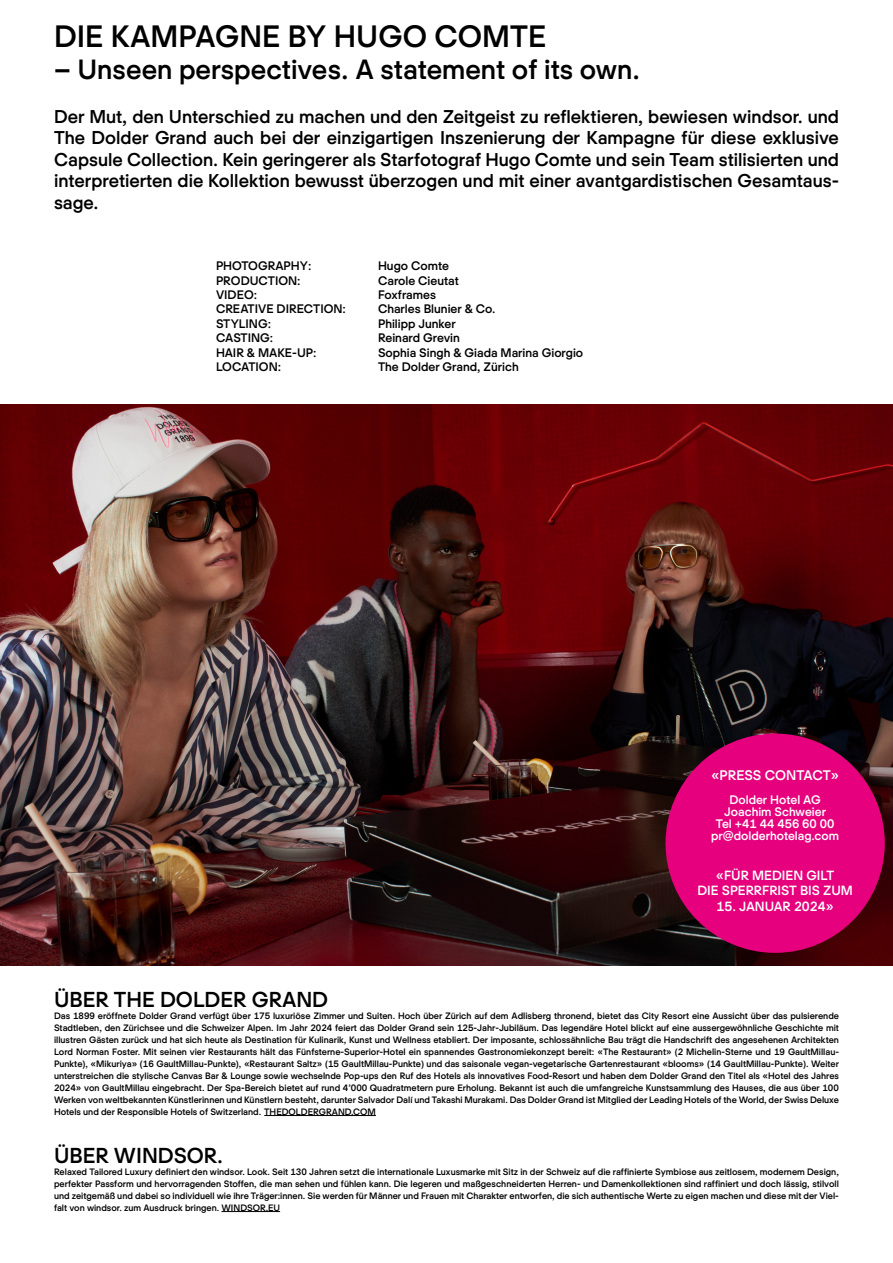
<style>
.page{position:relative;width:893px;height:1263px;background:#fff}
.page>*{position:absolute;margin:0;border:0;box-sizing:border-box;transform-origin:0 0}
.t1{font:500 30px "Dolder Sans";color:#000}
.t2{font:500 27px "Dolder Sans";color:#000}
.t3{font:500 21px "Dolder Sans";color:#000}
.t4{font:500 18px/21.6px "Dolder Sans";color:#000;text-align:justify}
.t5{font:500 13.5px "Dolder Sans";color:#fff}
.t6{font:500 12.9px/15.6px "Dolder Sans";color:#fff;text-align:center}
.t7{font:500 12px "Dolder Sans";color:#000}
.t8{font:500 12px/12px "Dolder Sans";color:#fff;text-align:center}
.t9{font:500 9px/12px "Dolder Sans";color:#000;text-align:justify}
</style>
<div class="page">
<img style="left:0;top:405px;width:893px;height:561px">
<div style="left:665px;top:733px;width:220px;height:220px;background:#e6007d;border-radius:50%"></div>
<hr style="left:264px;top:1115px;width:112px;height:1px;background:#000">
<hr style="left:221px;top:1211px;width:59px;height:1px;background:#000">
<h1 class="t1" style="left:54px;top:19px;width:494px">DIE KAMPAGNE BY HUGO COMTE</h1>
<h2 class="t2" style="left:54px;top:54px;width:587px">– Unseen perspectives. A statement of its own.</h2>
<p class="t4" style="left:54px;top:105px;width:786px">Der Mut, den Unterschied zu machen und den Zeitgeist zu reflektieren, bewiesen windsor. und The Dolder Grand auch bei der einzigartigen Inszenierung der Kampagne für diese exklusive Capsule Collection. Kein geringerer als Starfotograf Hugo Comte und sein Team stilisierten und interpretierten die Kollektion bewusst überzogen und mit einer avantgardistischen Gesamtaus&shy;sage.</p>
<h3 class="t7" style="left:216px;top:259px;width:97px">PHOTOGRAPHY:</h3>
<h3 class="t7" style="left:378px;top:259px;width:72px">Hugo Comte</h3>
<h3 class="t7" style="left:216px;top:273px;width:86px">PRODUCTION:</h3>
<h3 class="t7" style="left:378px;top:273px;width:82px">Carole Cieutat</h3>
<h3 class="t7" style="left:216px;top:288px;width:43px">VIDEO:</h3>
<h3 class="t7" style="left:378px;top:288px;width:59px">Foxframes</h3>
<h3 class="t7" style="left:216px;top:302px;width:131px">CREATIVE DIRECTION:</h3>
<h3 class="t7" style="left:378px;top:302px;width:119px">Charles Blunier &amp; Co.</h3>
<h3 class="t7" style="left:216px;top:316px;width:57px">STYLING:</h3>
<h3 class="t7" style="left:378px;top:316px;width:79px">Philipp Junker</h3>
<h3 class="t7" style="left:216px;top:331px;width:59px">CASTING:</h3>
<h3 class="t7" style="left:378px;top:331px;width:83px">Reinard Grevin</h3>
<h3 class="t7" style="left:216px;top:345px;width:102px">HAIR &amp; MAKE-UP:</h3>
<h3 class="t7" style="left:378px;top:345px;width:207px">Sophia Singh &amp; Giada Marina Giorgio</h3>
<h3 class="t7" style="left:216px;top:360px;width:67px">LOCATION:</h3>
<h3 class="t7" style="left:378px;top:360px;width:142px">The Dolder Grand, Zürich</h3>
<h3 class="t5" style="left:711px;top:767px;width:130px">«PRESS CONTACT»</h3>
<h3 class="t8" style="left:711px;top:794px;width:129px">Dolder Hotel AG<br>Joachim Schweier<br>Tel +41 44 456 60 00 pr@dolderhotelag.com</h3>
<h3 class="t6" style="left:697px;top:867px;width:157px">«FÜR MEDIEN GILT<br>DIE SPERRFRIST BIS ZUM</h3>
<h3 class="t6" style="left:716px;top:898px;width:119px">15. JANUAR 2024»</h3>
<h3 class="t3" style="left:54px;top:987px;width:276px">ÜBER THE DOLDER GRAND</h3>
<p class="t9" style="left:54px;top:1009px;width:787px">Das 1899 eröffnete Dolder Grand verfügt über 175 luxuriöse Zimmer und Suiten. Hoch über Zürich auf dem Adlisberg thronend, bietet das City Resort eine Aussicht über das pulsierende Stadtleben, den Zürichsee und die Schweizer Alpen. Im Jahr 2024 feiert das Dolder Grand sein 125-Jahr-Jubiläum. Das legendäre Hotel blickt auf eine aussergewöhnliche Geschichte mit illustren Gästen zurück und hat sich heute als Destination für Kulinarik, Kunst und Wellness etabliert. Der imposante, schlossähnliche Bau trägt die Handschrift des angesehenen Architekten Lord Norman Foster. Mit seinen vier Restaurants hält das Fünfsterne-Superior-Hotel ein spannendes Gastronomiekonzept bereit: «The Restaurant» (2 Michelin-Sterne und 19 GaultMillau-Punkte), «Mikuriya» (16 GaultMillau-Punkte), «Restaurant Saltz» (15 GaultMillau-Punkte) und das saisonale vegan-vegetarische Gartenrestaurant «blooms» (14 GaultMillau-Punkte). Weiter unterstreichen die stylische Canvas Bar &amp; Lounge sowie wechselnde Pop-ups den Ruf des Hotels als innovatives Food-Resort und haben dem Dolder Grand den Titel als «Hotel des Jahres 2024» von GaultMillau eingebracht. Der Spa-Bereich bietet auf rund 4’000 Quadratmetern pure Erholung. Bekannt ist auch die umfangreiche Kunstsammlung des Hauses, die aus über 100<br>Werken von weltbekannten Künstlerinnen und Künstlern besteht, darunter Salvador Dalí und Takashi Murakami. Das Dolder Grand ist Mitglied der Leading Hotels of the World, der Swiss Deluxe Hotels und der Responsible Hotels of Switzerland. THEDOLDERGRAND.COM</p>
<h3 class="t3" style="left:54px;top:1143px;width:171px">ÜBER WINDSOR.</h3>
<p class="t9" style="left:54px;top:1165px;width:786px">Relaxed Tailored Luxury definiert den windsor. Look. Seit 130 Jahren setzt die internationale Luxusmarke mit Sitz in der Schweiz auf die raffinierte Symbiose aus zeitlosem, modernem Design, perfekter Passform und hervorragenden Stoffen, die man sehen und fühlen kann. Die legeren und maßgeschneiderten Herren- und Damenkollektionen sind raffiniert und doch lässig, stilvoll und zeitgemäß und dabei so individuell wie ihre Träger:innen. Sie werden für Männer und Frauen mit Charakter entworfen, die sich authentische Werte zu eigen machen und diese mit der Viel&shy;falt von windsor. zum Ausdruck bringen. WINDSOR.EU</p>
</div>
